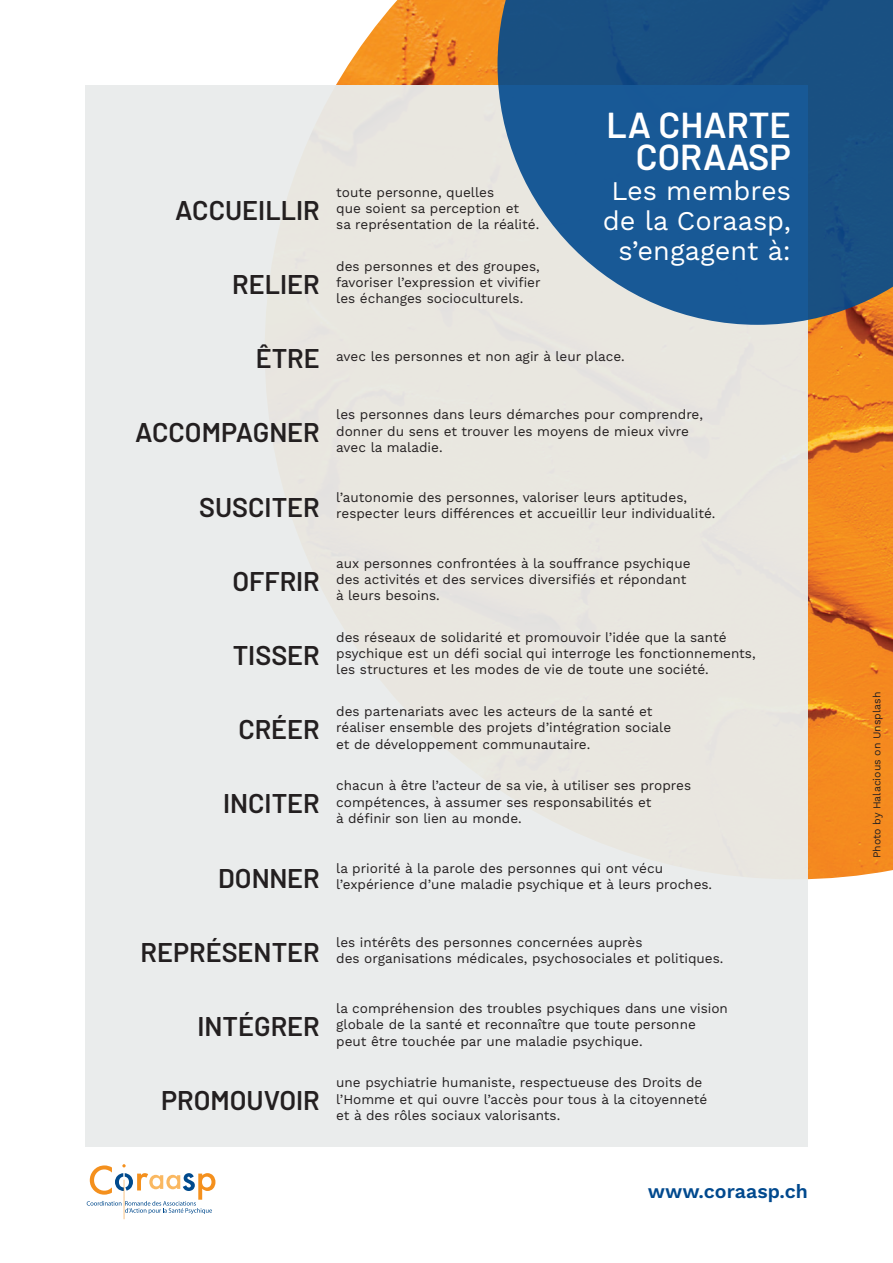
<style>
.page{position:relative;width:893px;height:1263px;background:#fff}
.page>*{position:absolute;margin:0;border:0;box-sizing:border-box;transform-origin:0 0}
.t1{font:600 36px/31.5px "Barlow";color:#fff;text-align:right}
.t2{font:600 27px "Barlow";color:#231f20}
.t3{font:27px/30px "Work Sans";color:#fff;text-align:center}
.t4{font:600 19.5px "Work Sans";color:#01498e}
.t5{font:13.5px/16.2px "Work Sans";color:#231f20}
.t6{font:10.5px "Work Sans";color:#231f20}
.s1{font-family:"Barlow";font-weight:600;font-size:27px}
</style>
<div class="page">
<img style="left:336px;top:0;width:557px;height:879px">
<div style="left:85px;top:85px;width:723px;height:1061px;background:#e9eceb"></div>
<svg style="left:497px;top:0;width:396px;height:325px;background:#336694"></svg>
<svg style="left:87px;top:1164px;width:128px;height:50px"></svg>
<hr style="left:124px;top:1180px;width:1px;height:39px;background:#f4901d">
<h2 class="t2" style="left:175px;top:190px;width:146px">ACCUEILLIR</h2>
<h2 class="t2" style="left:232px;top:264px;width:89px">RELIER</h2>
<p class="t5" style="left:336px;top:185px;width:205px">toute personne, quelles<br>que soient sa perception et<br>sa représentation de la réalité.</p>
<p class="t5" style="left:336px;top:259px;width:206px;text-align:justify">des personnes et des groupes, favoriser l’expression et vivifier les échanges socioculturels.</p>
<h1 class="t1" style="left:606px;top:106px;width:186px">LA CHARTE<br>CORAASP</h1>
<h2 class="t3" style="left:603px;top:177px;width:190px">Les membres de la Coraasp, s’engagent à:</h2>
<p class="t5" style="left:256px;top:349px;width:371px"><span class="s1">ÊTRE</span> avec les personnes et non agir à leur place.</p>
<h2 class="t2" style="left:135px;top:413px;width:186px">ACCOMPAGNER</h2>
<p class="t5" style="left:336px;top:407px;width:368px">les personnes dans leurs démarches pour comprendre, donner du sens et trouver les moyens de mieux vivre avec la maladie.</p>
<h2 class="t2" style="left:199px;top:487px;width:122px">SUSCITER</h2>
<p class="t5" style="left:336px;top:490px;width:381px">l’autonomie des personnes, valoriser leurs aptitudes, respecter leurs différences et accueillir leur individualité.</p>
<h2 class="t2" style="left:232px;top:561px;width:89px">OFFRIR</h2>
<h2 class="t2" style="left:233px;top:635px;width:89px">TISSER</h2>
<p class="t5" style="left:336px;top:556px;width:356px">aux personnes confrontées à la souffrance psychique des activités et des services diversifiés et répondant à leurs besoins.</p>
<p class="t5" style="left:336px;top:630px;width:421px">des réseaux de solidarité et promouvoir l’idée que la santé psychique est un défi social qui interroge les fonctionnements, les structures et les modes de vie de toute une société.</p>
<h2 class="t2" style="left:238px;top:710px;width:83px">CRÉER</h2>
<p class="t5" style="left:336px;top:704px;width:336px">des partenariats avec les acteurs de la santé et réaliser ensemble des projets d’intégration sociale et de développement communautaire.</p>
<h2 class="t2" style="left:223px;top:784px;width:98px">INCITER</h2>
<p class="t5" style="left:336px;top:778px;width:356px">chacun à être l’acteur de sa vie, à utiliser ses propres compétences, à assumer ses responsabilités et<br>à définir son lien au monde.</p>
<h2 class="t2" style="left:218px;top:858px;width:103px">DONNER</h2>
<p class="t5" style="left:336px;top:861px;width:377px">la priorité à la parole des personnes qui ont vécu l’expérience d’une maladie psychique et à leurs proches.</p>
<h2 class="t2" style="left:141px;top:932px;width:181px">REPRÉSENTER</h2>
<p class="t5" style="left:336px;top:935px;width:389px">les intérêts des personnes concernées auprès<br>des organisations médicales, psychosociales et politiques.</p>
<h2 class="t2" style="left:197px;top:1007px;width:124px">INTÉGRER</h2>
<p class="t5" style="left:336px;top:1001px;width:393px">la compréhension des troubles psychiques dans une vision globale de la santé et reconnaître que toute personne peut être touchée par une maladie psychique.</p>
<h2 class="t2" style="left:161px;top:1081px;width:160px">PROMOUVOIR</h2>
<p class="t5" style="left:336px;top:1075px;width:373px">une psychiatrie humaniste, respectueuse des Droits de l’Homme et qui ouvre l’accès pour tous à la citoyenneté et à des rôles sociaux valorisants.</p>
<h3 class="t4" style="left:648px;top:1179px;width:161px">www.coraasp.ch</h3>
<p class="t6" style="left:871px;top:858px;width:168px;rotate:-90deg">Photo by Halacious on Unsplash</p>
</div>
